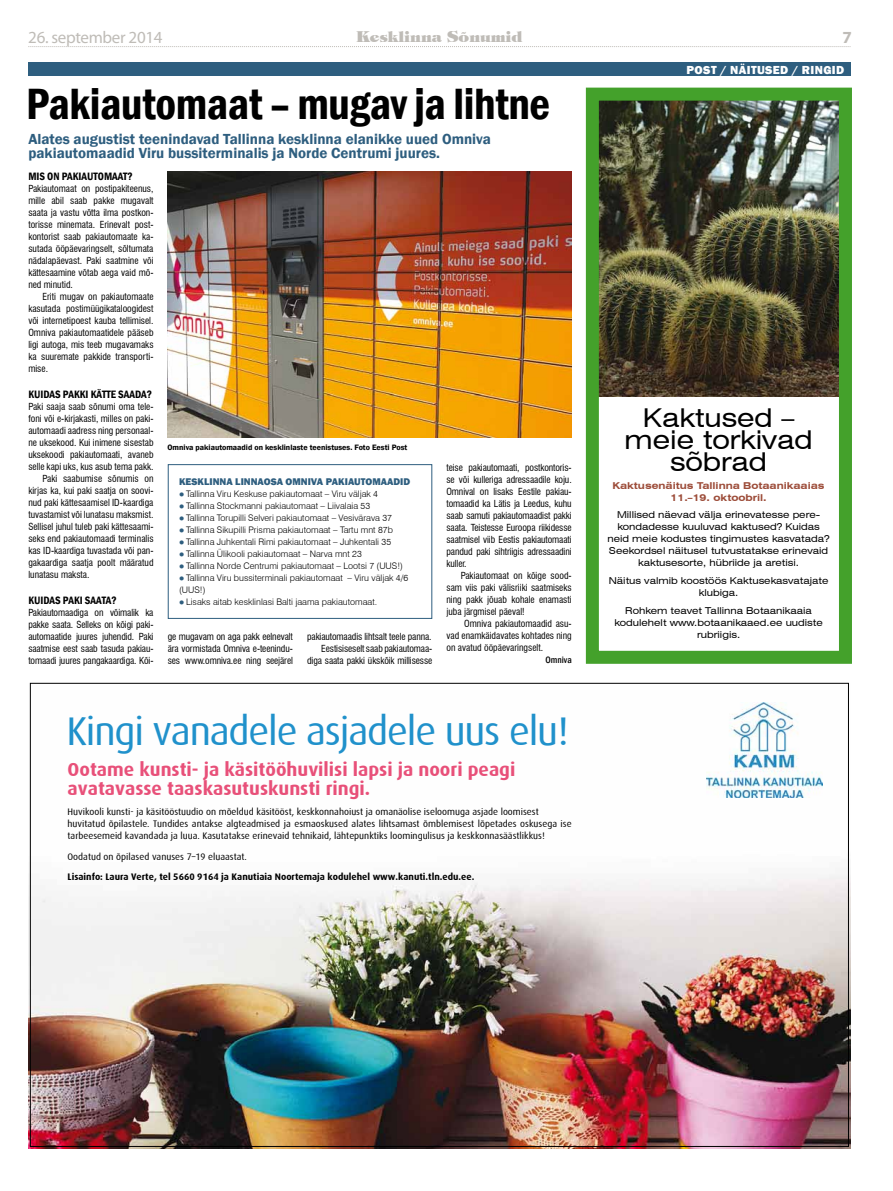
<style>
.page{position:relative;width:893px;height:1191px;background:#fff}
.page>*{position:absolute;margin:0;border:0;box-sizing:border-box;transform-origin:0 0}
.t1{font:600 condensed 45px "Franklin Gothic";letter-spacing:-.01em;color:#000}
.t2{font:40px "Dax";letter-spacing:-.03em;color:#2091cb}
.t3{font:expanded 26px/22px "Swiss 721 BT";color:#000;text-align:center}
.t4{font:700 19px/19px "Dax";color:#e85079}
.t5{font:17px "Myriad Pro";letter-spacing:-.02em;color:#bfbcb7}
.t6{font:700 17px "Myriad Pro";color:#bfbcb7}
.t7{font:600 15px/14px "Franklin Gothic";color:#2e5e7f}
.t8{font:800 15px "Tiffany IT Cby BT";color:#bfbcb7}
.t9{font:800 12px "Franklin Gothic";letter-spacing:.03em;color:#fff}
.t10{font:600 condensed 11px "Franklin Gothic";color:#000}
.t11{font:800 10px "Franklin Gothic";color:#2e5e7f}
.t12{font:condensed 9.5px/12px "Swiss 721 BT";color:#000;text-align:justify}
.t13{font:9.5px/12px "Dax";color:#000}
.t14{font:expanded 9.5px/12px "Swiss 721 BT";color:#000;text-align:center}
.t15{font:700 9.5px "Dax";color:#000}
.t16{font:700 expanded 9.5px/12px "Swiss 721 BT";color:#9d4d3a;text-align:center}
.t17{font:500 condensed 9.5px "Franklin Gothic";color:#000}
.t18{font:300 9px/12px "Swiss 721 BT";color:#000}
.t19{font:600 8px "Franklin Gothic";color:#000}
.s1{color:#2e5e7f}
</style>
<div class="page">
<img style="left:28px;top:683px;width:822px;height:465px">
<svg style="left:28px;top:46px;width:822px;height:1px"></svg>
<div style="left:28px;top:62px;width:822px;height:14px;background:#2e5e7f"></div>
<img style="left:168px;top:172px;width:404px;height:265px">
<div style="left:168px;top:464px;width:264px;height:155px;border:1px solid #2e5e7f"></div>
<img style="left:707px;top:703px;width:116px;height:94px">
<img style="left:600px;top:102px;width:238px;height:295px">
<div style="left:586px;top:88px;width:266px;height:576px;border:13px solid #44a12b"></div>
<h3 class="t5" style="left:28px;top:27px;width:136px">26. september 2014</h3>
<h3 class="t8" style="left:356px;top:27px;width:168px">Kesklinna Sõnumid</h3>
<h3 class="t6" style="left:842px;top:26px;width:11px">7</h3>
<p class="t9" style="left:686px;top:62px;width:79px">POST / NÄITUSE</p>
<p class="t9" style="left:780px;top:62px;width:66px">D / RINGID</p>
<h1 class="t1" style="left:26px;top:74px;width:525px">PAKIAUTOMAAT – MUGAV JA LIHTNE</h1>
<h3 class="t7" style="left:28px;top:132px;width:464px">Alates augustist teenindavad Tallinna kesklinna elanikke uued Omniva pakiautomaadid Viru bussiterminalis ja Norde Centrumi juures.</h3>
<p class="t10" style="left:28px;top:169px;width:83px">MIS ON PAKIAUTOMAAT</p>
<p class="t10" style="left:128px;top:169px;width:7px">?</p>
<p class="t12" style="left:28px;top:182px;width:127px">Pakiautomaat on postipakiteenus, mille abil saab pakke mugavalt saata ja vastu võtta ilma postkon&shy;torisse minemata. Erinevalt post&shy;kontorist saab pakiautomaate ka&shy;sutada ööpäevaringselt, sõltumata nädalapäevast. Paki saatmine või kättesaamine võtab aega vaid mõ&shy;ned minutid.</p>
<p class="t12" style="left:28px;top:290px;width:127px;text-indent:14px">Eriti mugav on pakiautomaate kasutada postimüügikataloogidest või internetipoest kauba tellimisel.<br>Omniva pakiautomaatidele pääseb ligi autoga, mis teeb mugavamaks ka suuremate pakkide transporti&shy;mise.</p>
<p class="t10" style="left:28px;top:387px;width:22px">KUIDAS</p>
<p class="t10" style="left:63px;top:387px;width:62px">PAKK I KÄTTE SAADA</p>
<p class="t10" style="left:147px;top:387px;width:7px">?</p>
<p class="t12" style="left:28px;top:400px;width:127px">Paki saaja saab sõnumi oma tele-</p>
<p class="t12" style="left:28px;top:412px;width:127px">foni või e-kirjakasti, milles on paki-</p>
<p class="t12" style="left:28px;top:424px;width:127px">automaadi aadress ning personaal-</p>
<p class="t12" style="left:28px;top:436px;width:127px">ne uksekood. Kui inimene sisestab</p>
<p class="t12" style="left:28px;top:448px;width:127px">uksekoodi pakiautomaati, avaneb</p>
<p class="t12" style="left:28px;top:460px;width:127px">selle kapi uks, kus asub tema pakk.</p>
<p class="t12" style="left:43px;top:472px;width:113px">Paki saabumise sõnumis on</p>
<p class="t12" style="left:28px;top:484px;width:127px">kirjas ka, kui paki saatja on soovi-</p>
<p class="t12" style="left:28px;top:496px;width:127px">nud paki kättesaamisel ID-kaardiga</p>
<p class="t12" style="left:28px;top:508px;width:127px">tuvastamist või lunatasu maksmist.</p>
<p class="t12" style="left:28px;top:520px;width:127px">Sellisel juhul tuleb paki kättesaami-</p>
<p class="t12" style="left:28px;top:532px;width:127px">seks end pakiautomaadi terminalis</p>
<p class="t12" style="left:28px;top:544px;width:127px">kas ID-kaardiga tuvastada või pan-</p>
<p class="t12" style="left:28px;top:556px;width:127px">gakaardiga saatja poolt määratud</p>
<p class="t12" style="left:28px;top:568px;width:63px">lunatasu maksta.</p>
<p class="t10" style="left:28px;top:593px;width:22px">KUIDAS</p>
<p class="t10" style="left:63px;top:593px;width:29px">PAK I SAATA</p>
<p class="t10" style="left:111px;top:593px;width:7px">?</p>
<p class="t12" style="left:28px;top:606px;width:127px">Pakiautomaadiga on võimalik ka pakke saata. Selleks on kõigi paki&shy;automaatide juures juhendid. Paki saatmise eest saab tasuda pakiau&shy;tomaadi juures pangakaardiga. Kõi-</p>
<p class="t19" style="left:167px;top:442px;width:241px">Omniva pakiautomaadid on kesklinlaste teenistuses. Foto Eesti Post</p>
<p class="t11" style="left:179px;top:475px;width:232px">KESKLINNA LINNAOSA OMNIVA PAKIAUTOMAADID</p>
<p class="t18" style="left:179px;top:488px;width:200px"><span class="s1">●</span> Tallinna Viru Keskuse pakiautomaat – Viru väljak 4</p>
<p class="t18" style="left:179px;top:500px;width:193px"><span class="s1">●</span> Tallinna Stockmanni pakiautomaat – Liivalaia 53</p>
<p class="t18" style="left:179px;top:512px;width:214px"><span class="s1">●</span> Tallinna Torupilli Selveri pakiautomaat – Vesivärava 37</p>
<p class="t18" style="left:179px;top:524px;width:215px"><span class="s1">●</span> Tallinna Sikupilli Prisma pakiautomaat – Tartu mnt 87b</p>
<p class="t18" style="left:179px;top:536px;width:214px"><span class="s1">●</span> Tallinna Juhkentali Rimi pakiautomaat – Juhkentali 35</p>
<p class="t18" style="left:179px;top:548px;width:184px"><span class="s1">●</span> Tallinna Ülikooli pakiautomaat – Narva mnt 23</p>
<p class="t18" style="left:179px;top:560px;width:225px"><span class="s1">●</span> Tallinna Norde Centrumi pakiautomaat – Lootsi 7 (UUS!)</p>
<p class="t18" style="left:179px;top:572px;width:231px"><span class="s1">●</span> Tallinna Viru bussiterminali pakiautomaat – Viru väljak 4/6 (UUS!)</p>
<p class="t18" style="left:179px;top:596px;width:200px"><span class="s1">●</span> Lisaks aitab kesklinlasi Balti jaama pakiautomaat.</p>
<p class="t12" style="left:307px;top:630px;width:127px;text-align:right">pakiautomaadis lihtsalt teele panna.<br>Eestisiseselt saab pakiautomaa&shy;diga saata pakki ükskõik millisesse</p>
<p class="t12" style="left:168px;top:630px;width:127px">ge mugavam on aga pakk eelnevalt ära vormistada Omniva e-teenindu&shy;ses www.omniva.ee ning seejärel</p>
<p class="t12" style="left:446px;top:461px;width:127px">teise pakiautomaati, postkontoris&shy;se või kulleriga adressaadile koju.<br>Omnival on lisaks Eestile pakiau&shy;tomaadid ka Lätis ja Leedus, kuhu saab samuti pakiautomaadist pakki saata. Teistesse Euroopa riikidesse saatmisel viib Eestis pakiautomaati pandud paki sihtriigis adressaadini kuller.</p>
<p class="t12" style="left:446px;top:569px;width:127px;text-indent:14px">Pakiautomaat on kõige sood&shy;sam viis paki välisriiki saatmiseks ning pakk jõuab kohale enamasti juba järgmisel päeval!</p>
<p class="t12" style="left:446px;top:617px;width:127px;text-indent:18px">Omniva pakiautomaadid asu&shy;vad enamkäidavates kohtades ning on avatud ööpäevaringselt.</p>
<p class="t17" style="left:545px;top:654px;width:28px">Omniva</p>
<h2 class="t2" style="left:66px;top:708px;width:504px">Kingi vanadele asjadele uus elu!</h2>
<h3 class="t4" style="left:68px;top:760px;width:449px">Ootame kunsti- ja käsitööhuvilisi lapsi ja noori peagi avatavasse taaskasutuskunsti ringi.</h3>
<p class="t13" style="left:68px;top:806px;width:506px">Huvikooli kunsti- ja käsitööstuudio on mõeldud käsitööst, keskkonnahoiust ja omanäolise iseloomuga asjade loomisest huvitatud õpilastele. Tundides antakse algteadmised ja esmaoskused alates lihtsamast õmblemisest lõpetades oskusega ise tarbeesemeid kavandada ja luua. Kasutatakse erinevaid tehnikaid, lähtepunktiks loomingulisus ja keskkonnasäästlikkus!</p>
<p class="t13" style="left:68px;top:850px;width:181px">Oodatud on õpilased vanuses 7–19 eluaastat.</p>
<p class="t15" style="left:68px;top:871px;width:408px">Lisainfo: Laura Verte, tel 5660 9164 ja Kanutiaia Noortemaja kodulehel www.kanuti.tln.edu.ee.</p>
<h3 class="t3" style="left:625px;top:406px;width:190px">Kaktused – meie torkivad sõbrad</h3>
<p class="t16" style="left:613px;top:479px;width:213px">Kaktusenäitus Tallinna Botaanikaaias<br>11.–19. oktoobril.</p>
<p class="t14" style="left:607px;top:509px;width:224px">Millised näevad välja erinevatesse pere&shy;kondadesse kuuluvad kaktused? Kuidas neid meie kodustes tingimustes kasvatada?<br>Seekordsel näitusel tutvustatakse erinevaid kaktusesorte, hübriide ja aretisi.</p>
<p class="t14" style="left:609px;top:574px;width:221px">Näitus valmib koostöös Kaktusekasvatajate klubiga.</p>
<p class="t14" style="left:614px;top:604px;width:210px">Rohkem teavet Tallinna Botaanikaaia kodulehelt www.botaanikaaed.ee uudiste rubriigis.</p>
</div>
